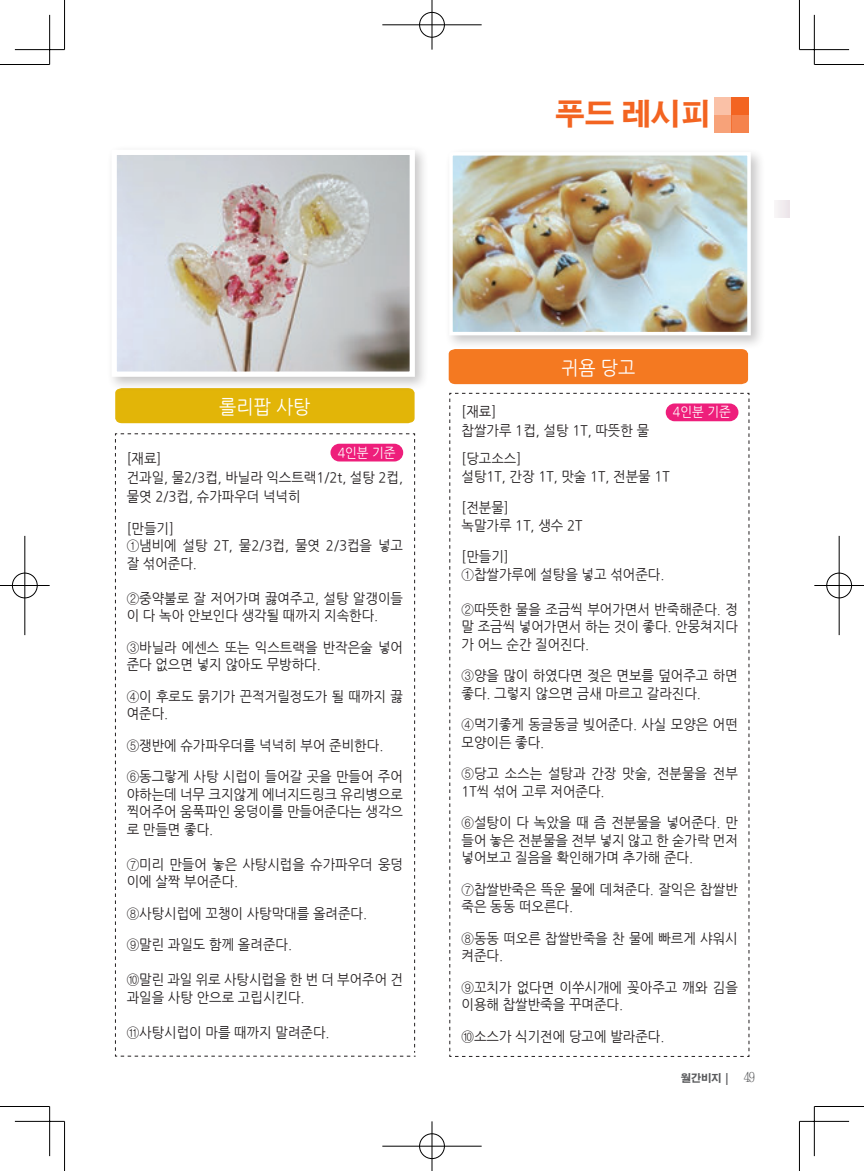
<style>
.page{position:relative;width:864px;height:1171px;background:#fff}
.page>*{position:absolute;margin:0;border:0;box-sizing:border-box;transform-origin:0 0}
.t1{font:700 29.75px "Adobe Gothic Std";color:#f36421}
.t2{font:19.25px "Nanum Gothic";color:#fff;scale:.95 1}
.t3{font:14px/17.5px "Nanum Gothic";color:#231f20;scale:.95 1}
.t4{font:13.12px "Nanum Gothic";color:#fff;scale:.95 1}
.t5{font:700 10.5px "Adobe Gothic Std";color:#57585a}
.s1{font-family:"Chosunilbo NM";font-weight:400;font-size:14px}
</style>
<div class="page">
<svg style="left:114px;top:433px;width:302px;height:624px"></svg>
<svg style="left:449px;top:392px;width:300px;height:665px"></svg>
<div style="left:714px;top:98px;width:17px;height:17px;background:#fac1a7"></div>
<div style="left:731px;top:98px;width:17px;height:17px;background:#f36421"></div>
<div style="left:714px;top:115px;width:17px;height:17px;background:#f7a279"></div>
<div style="left:731px;top:115px;width:17px;height:17px;background:#f5834d"></div>
<div style="left:665px;top:403px;width:73px;height:18px;background:#ee1e7b;border-radius:9px"></div>
<div style="left:330px;top:444px;width:73px;height:17px;background:#ee1e7b;border-radius:9px"></div>
<div style="left:448px;top:350px;width:299px;height:34px;background:#f47921"></div>
<div style="left:115px;top:391px;width:299px;height:32px;background:#e2b508"></div>
<div style="left:107px;top:145px;width:322px;height:246px;background:#231f20;opacity:.25"></div>
<img style="left:117px;top:156px;width:291px;height:215px">
<div style="left:111px;top:150px;width:303px;height:227px;border:5px solid #fff"></div>
<div style="left:444px;top:147px;width:321px;height:203px;background:#231f20;opacity:.25"></div>
<img style="left:454px;top:157px;width:291px;height:173px">
<div style="left:449px;top:152px;width:301px;height:183px;border:4px solid #fff"></div>
<div style="left:774px;top:201px;width:14px;height:17px;background:#f2edf0"></div>
<hr style="left:0;top:64px;width:50px;height:1px;background:#000">
<hr style="left:814px;top:64px;width:49px;height:1px;background:#000">
<hr style="left:0;top:1106px;width:50px;height:1px;background:#000">
<hr style="left:814px;top:1106px;width:49px;height:1px;background:#000">
<hr style="left:64px;top:0;width:1px;height:50px;background:#000">
<hr style="left:64px;top:1121px;width:1px;height:50px;background:#000">
<hr style="left:798px;top:0;width:1px;height:50px;background:#000">
<hr style="left:798px;top:1121px;width:1px;height:50px;background:#000">
<hr style="left:15px;top:49px;width:49px;height:1px;background:#000">
<hr style="left:799px;top:49px;width:49px;height:1px;background:#000">
<hr style="left:15px;top:1121px;width:49px;height:1px;background:#000">
<hr style="left:799px;top:1121px;width:49px;height:1px;background:#000">
<hr style="left:49px;top:15px;width:1px;height:49px;background:#000">
<hr style="left:49px;top:1106px;width:1px;height:50px;background:#000">
<hr style="left:813px;top:15px;width:1px;height:49px;background:#000">
<hr style="left:813px;top:1106px;width:1px;height:50px;background:#000">
<div style="left:418px;top:11px;width:27px;height:27px;border:2px solid #fff;border-radius:50%"></div>
<hr style="left:382px;top:24px;width:99px;height:2px;background:#fff">
<hr style="left:430px;top:0;width:3px;height:50px;background:#fff">
<div style="left:419px;top:12px;width:25px;height:25px;border:1px solid #000;border-radius:50%"></div>
<hr style="left:382px;top:25px;width:99px;height:1px;background:#000">
<hr style="left:431px;top:0;width:1px;height:50px;background:#000">
<div style="left:418px;top:1132px;width:27px;height:28px;border:2px solid #fff;border-radius:50%"></div>
<hr style="left:382px;top:1145px;width:99px;height:2px;background:#fff">
<hr style="left:430px;top:1121px;width:3px;height:50px;background:#fff">
<div style="left:419px;top:1133px;width:25px;height:26px;border:1px solid #000;border-radius:50%"></div>
<hr style="left:382px;top:1146px;width:99px;height:1px;background:#000">
<hr style="left:431px;top:1121px;width:1px;height:50px;background:#000">
<div style="left:11px;top:572px;width:27px;height:27px;border:2px solid #fff;border-radius:50%"></div>
<hr style="left:0;top:584px;width:50px;height:3px;background:#fff">
<hr style="left:24px;top:536px;width:2px;height:99px;background:#fff">
<div style="left:12px;top:573px;width:25px;height:25px;border:1px solid #000;border-radius:50%"></div>
<hr style="left:0;top:585px;width:50px;height:1px;background:#000">
<hr style="left:25px;top:536px;width:1px;height:99px;background:#000">
<div style="left:825px;top:572px;width:27px;height:27px;border:2px solid #fff;border-radius:50%"></div>
<hr style="left:814px;top:584px;width:49px;height:3px;background:#fff">
<hr style="left:837px;top:536px;width:3px;height:99px;background:#fff">
<div style="left:826px;top:573px;width:25px;height:25px;border:1px solid #000;border-radius:50%"></div>
<hr style="left:814px;top:585px;width:49px;height:1px;background:#000">
<hr style="left:838px;top:536px;width:1px;height:99px;background:#000">
<h1 class="t1" style="left:555px;top:96px;width:157px">푸드 레시피</h1>
<h2 class="t2" style="left:219px;top:397px;width:97px">롤리팝 사탕</h2>
<p class="t4" style="left:337px;top:446px;width:62px">4인분 기준</p>
<p class="t3" style="left:127px;top:449px;width:292px;line-height:19.2px">[재료]<br>건과일, 물2/3컵, 바닐라 익스트랙1/2t, 설탕 2컵, 물엿 2/3컵, 슈가파우더 넉넉히</p>
<p class="t3" style="left:127px;top:520px;width:292px">[만들기]<br>①냄비에 설탕 2T, 물2/3컵, 물엿 2/3컵을 넣고 잘 섞어준다.</p>
<p class="t3" style="left:127px;top:590px;width:292px">②중약불로 잘 저어가며 끓여주고, 설탕 알갱이들 이 다 녹아 안보인다 생각될 때까지 지속한다.</p>
<p class="t3" style="left:127px;top:639px;width:292px">③바닐라 에센스 또는 익스트랙을 반작은술 넣어 준다 없으면 넣지 않아도 무방하다.</p>
<p class="t3" style="left:127px;top:688px;width:292px">④이 후로도 묽기가 끈적거릴정도가 될 때까지 끓 여준다.</p>
<p class="t3" style="left:127px;top:737px;width:271px">⑤쟁반에 슈가파우더를 넉넉히 부어 준비한다.</p>
<p class="t3" style="left:127px;top:768px;width:292px;text-align:justify">⑥동그랗게 사탕 시럽이 들어갈 곳을 만들어 주어 야하는데 너무 크지않게 에너지드링크 유리병으로 찍어주어 움푹파인 웅덩이를 만들어준다는 생각으 로 만들면 좋다.</p>
<p class="t3" style="left:127px;top:856px;width:292px">⑦미리 만들어 놓은 사탕시럽을 슈가파우더 웅덩 이에 살짝 부어준다.</p>
<p class="t3" style="left:127px;top:905px;width:254px">⑧사탕시럽에 꼬챙이 사탕막대를 올려준다.</p>
<p class="t3" style="left:127px;top:936px;width:175px">⑨말린 과일도 함께 올려준다.</p>
<p class="t3" style="left:127px;top:971px;width:292px">⑩말린 과일 위로 사탕시럽을 한 번 더 부어주어 건 과일을 사탕 안으로 고립시킨다.</p>
<p class="t3" style="left:127px;top:1024px;width:215px">⑪사탕시럽이 마를 때까지 말려준다.</p>
<h2 class="t2" style="left:561px;top:358px;width:79px">귀욤 당고</h2>
<p class="t3" style="left:461px;top:402px;width:199px;line-height:19.2px">[재료]<br>찹쌀가루 1컵, 설탕 1T, 따뜻한 물</p>
<p class="t3" style="left:461px;top:450px;width:221px">[당고소스]<br>설탕1T, 간장 1T, 맛술 1T, 전분물 1T</p>
<p class="t3" style="left:461px;top:499px;width:129px">[전분물]<br>녹말가루 1T, 생수 2T</p>
<p class="t3" style="left:461px;top:548px;width:215px">[만들기]<br>①찹쌀가루에 설탕을 넣고 섞어준다.</p>
<p class="t3" style="left:461px;top:601px;width:292px;text-align:justify">②따뜻한 물을 조금씩 부어가면서 반죽해준다. 정 말 조금씩 넣어가면서 하는 것이 좋다. 안뭉쳐지다 가 어느 순간 질어진다.</p>
<p class="t3" style="left:461px;top:667px;width:292px">③양을 많이 하였다면 젖은 면보를 덮어주고 하면 좋다. 그렇지 않으면 금새 마르고 갈라진다.</p>
<p class="t3" style="left:461px;top:716px;width:292px">④먹기좋게 동글동글 빚어준다. 사실 모양은 어떤 모양이든 좋다.</p>
<p class="t3" style="left:461px;top:765px;width:292px">⑤당고 소스는 설탕과 간장 맛술, 전분물을 전부<br>1T씩 섞어 고루 저어준다.</p>
<p class="t3" style="left:461px;top:814px;width:292px;text-align:justify">⑥설탕이 다 녹았을 때 즘 전분물을 넣어준다. 만 들어 놓은 전분물을 전부 넣지 않고 한 숟가락 먼저 넣어보고 질음을 확인해가며 추가해 준다.</p>
<p class="t3" style="left:461px;top:881px;width:292px">⑦찹쌀반죽은 뜩운 물에 데쳐준다. 잘익은 찹쌀반 죽은 동동 떠오른다.</p>
<p class="t3" style="left:461px;top:930px;width:292px">⑧동동 떠오른 찹쌀반죽을 찬 물에 빠르게 샤워시 켜준다.</p>
<p class="t3" style="left:461px;top:979px;width:292px">⑨꼬치가 없다면 이쑤시개에 꽂아주고 깨와 김을 이용해 찹쌀반죽을 꾸며준다.</p>
<p class="t3" style="left:461px;top:1028px;width:215px">⑩소스가 식기전에 당고에 발라준다.</p>
<p class="t4" style="left:672px;top:406px;width:62px">4인분 기준</p>
<p class="t5" style="left:680px;top:1072px;width:76px">월간비지 | <span class="s1">49</span></p>
</div>
